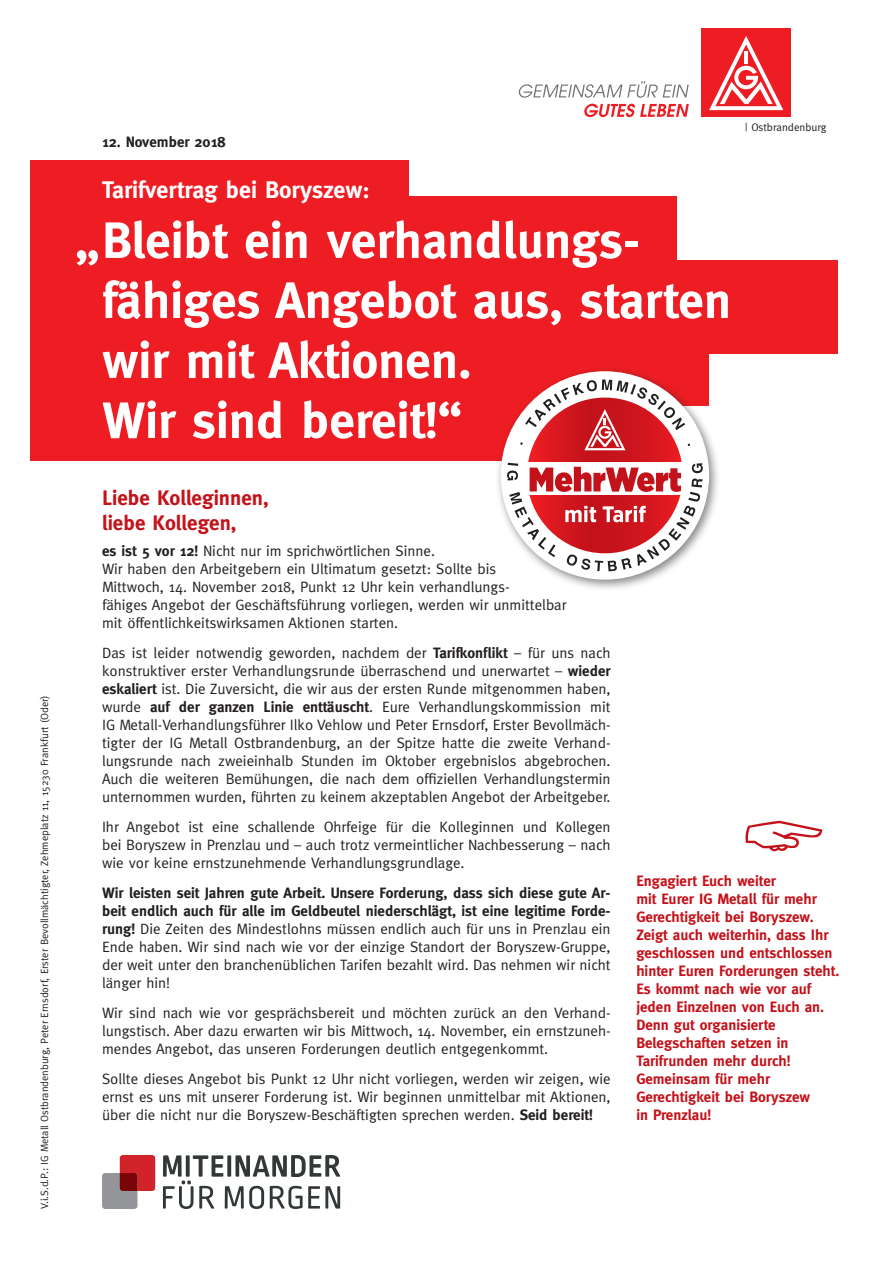
<style>
.page{position:relative;width:893px;height:1263px;background:#fff}
.page>*{position:absolute;margin:0;border:0;box-sizing:border-box;transform-origin:0 0}
.t1{font:700 51px/60px "Meta";color:#fff}
.t2{font:700 24px "Meta";color:#fff}
.t3{font:700 21px/25.2px "Meta";color:#c4121a}
.t4{font:15px/18px "Meta";color:#231f20;text-align:justify}
.t5{font:700 15px/18px "Meta";color:#c4121a}
.t6{font:700 15px "Meta";color:#231f20}
.t7{font:10.95px "Meta";color:#231f20}
.t8{font:10.5px "Meta";color:#231f20}
.s1{font-weight:700}
</style>
<div class="page">
<div style="left:0;top:260px;width:837px;height:93px;background:#ee1d23"></div>
<div style="left:0;top:161px;width:409px;height:89px;background:#ee1d23"></div>
<div style="left:0;top:197px;width:676px;height:84px;background:#ee1d23"></div>
<div style="left:0;top:321px;width:708px;height:85px;background:#ee1d23"></div>
<div style="left:0;top:377px;width:636px;height:84px;background:#ee1d23"></div>
<div style="left:702px;top:28px;width:89px;height:89px;background:#ee1d23"></div>
<svg style="left:709px;top:36px;width:74px;height:74px"></svg>
<svg style="left:518px;top:81px;width:171px;height:17px"></svg>
<svg style="left:584px;top:104px;width:105px;height:13px"></svg>
<svg style="left:163px;top:1155px;width:177px;height:54px"></svg>
<div style="left:102px;top:1173px;width:35px;height:36px;background:#939598;border-radius:3px"></div>
<svg style="left:120px;top:1155px;width:35px;height:36px"></svg>
<div style="left:0;top:123px;width:30px;height:366px;background:#fff"></div>
<div style="left:495px;top:365px;width:226px;height:227px;background:#231f20;opacity:.55"></div>
<div style="left:501px;top:371px;width:208px;height:209px;background:#fff;border-radius:50%"></div>
<svg style="left:527px;top:398px;width:156px;height:155px"></svg>
<div style="left:525px;top:462px;width:160px;height:33px;background:#fff"></div>
<svg style="left:507px;top:463px;width:196px;height:108px"></svg>
<svg style="left:520px;top:379px;width:170px;height:71px"></svg>
<svg style="left:745px;top:821px;width:77px;height:30px"></svg>
<p class="t8" style="left:38px;top:1209px;width:516px;rotate:-90deg">V.i.S.d.P.: IG Metall Ostbrandenburg, Peter Ernsdorf, Erster Bevollmächtigter, Zehmeplatz 11, 15230 Frankfurt (Oder)</p>
<p class="t6" style="left:102px;top:133px;width:125px">12. November 2018</p>
<p class="t2" style="left:102px;top:176px;width:269px">Tarifvertrag bei Boryszew:</p>
<p class="t1" style="left:102px;top:210px;width:630px;text-indent:-27px">„Bleibt ein verhandlungs&shy;fähiges Angebot aus, starten wir mit Aktionen.</p>
<p class="t1" style="left:102px;top:390px;width:362px">Wir sind bereit!“</p>
<p class="t7" style="left:745px;top:121px;width:83px">| Ostbrandenburg</p>
<p class="t3" style="left:102px;top:485px;width:168px">Liebe Kolleginnen, liebe Kollegen,</p>
<p class="t4" style="left:102px;top:541px;width:466px;text-align:left"><span class="s1">es ist 5 vor 12!</span> Nicht nur im sprichwörtlichen Sinne.<br>Wir haben den Arbeitgebern ein Ultimatum gesetzt: Sollte bis<br>Mittwoch, 14. November 2018, Punkt 12 Uhr kein verhandlungs-<br>fähiges Angebot der Geschäftsführung vorliegen, werden wir unmittelbar mit öffentlichkeitswirksamen Aktionen starten.</p>
<p class="t4" style="left:102px;top:643px;width:510px">Das ist leider notwendig geworden, nachdem der <span class="s1">Tarifkonflikt</span> – für uns nach konstruktiver erster Verhandlungsrunde überraschend und unerwartet – <span class="s1">wieder eskaliert</span> ist. Die Zuversicht, die wir aus der ersten Runde mitgenommen haben, wurde <span class="s1">auf der ganzen Linie enttäuscht</span>. Eure Verhandlungskommission mit IG Metall-Verhandlungsführer Ilko Vehlow und Peter Ernsdorf, Erster Bevollmäch&shy;tigter der IG Metall Ostbrandenburg, an der Spitze hatte die zweite Verhand&shy;lungsrunde nach zweieinhalb Stunden im Oktober ergebnislos abgebrochen.<br>Auch die weiteren Bemühungen, die nach dem offiziellen Verhandlungstermin unternommen wurden, führten zu keinem akzeptablen Angebot der Arbeitgeber.</p>
<p class="t4" style="left:102px;top:817px;width:510px">Ihr Angebot ist eine schallende Ohrfeige für die Kolleginnen und Kollegen bei Boryszew in Prenzlau und – auch trotz vermeintlicher Nachbesserung – nach wie vor keine ernstzunehmende Verhandlungsgrundlage.</p>
<p class="t4" style="left:102px;top:883px;width:510px"><span class="s1">Wir leisten seit Jahren gute Arbeit. Unsere Forderung, dass sich diese gute Ar&shy;beit endlich auch für alle im Geldbeutel niederschlägt, ist eine legitime Forde&shy;rung!</span> Die Zeiten des Mindestlohns müssen endlich auch für uns in Prenzlau ein Ende haben. Wir sind nach wie vor der einzige Standort der Boryszew-Gruppe, der weit unter den branchenüblichen Tarifen bezahlt wird. Das nehmen wir nicht länger hin!</p>
<p class="t4" style="left:102px;top:1003px;width:510px">Wir sind nach wie vor gesprächsbereit und möchten zurück an den Verhand&shy;lungstisch. Aber dazu erwarten wir bis Mittwoch, 14. November, ein ernstzuneh&shy;mendes Angebot, das unseren Forderungen deutlich entgegenkommt.</p>
<p class="t4" style="left:102px;top:1069px;width:510px">Sollte dieses Angebot bis Punkt 12 Uhr nicht vorliegen, werden wir zeigen, wie ernst es uns mit unserer Forderung ist. Wir beginnen unmittelbar mit Aktionen, über die nicht nur die Boryszew-Beschäftigten sprechen werden. <span class="s1">Seid bereit!</span></p>
<p class="t5" style="left:636px;top:871px;width:205px">Engagiert Euch weiter<br>mit Eurer IG Metall für mehr<br>Gerechtigkeit bei Boryszew.<br>Zeigt auch weiterhin, dass Ihr geschlossen und entschlossen hinter Euren Forderungen steht.<br>Es kommt nach wie vor auf jeden Einzelnen von Euch an.<br>Denn gut organisierte<br>Belegschaften setzen in<br>Tarifrunden mehr durch!<br>Gemeinsam für mehr<br>Gerechtigkeit bei Boryszew<br>in Prenzlau!</p>
</div>
